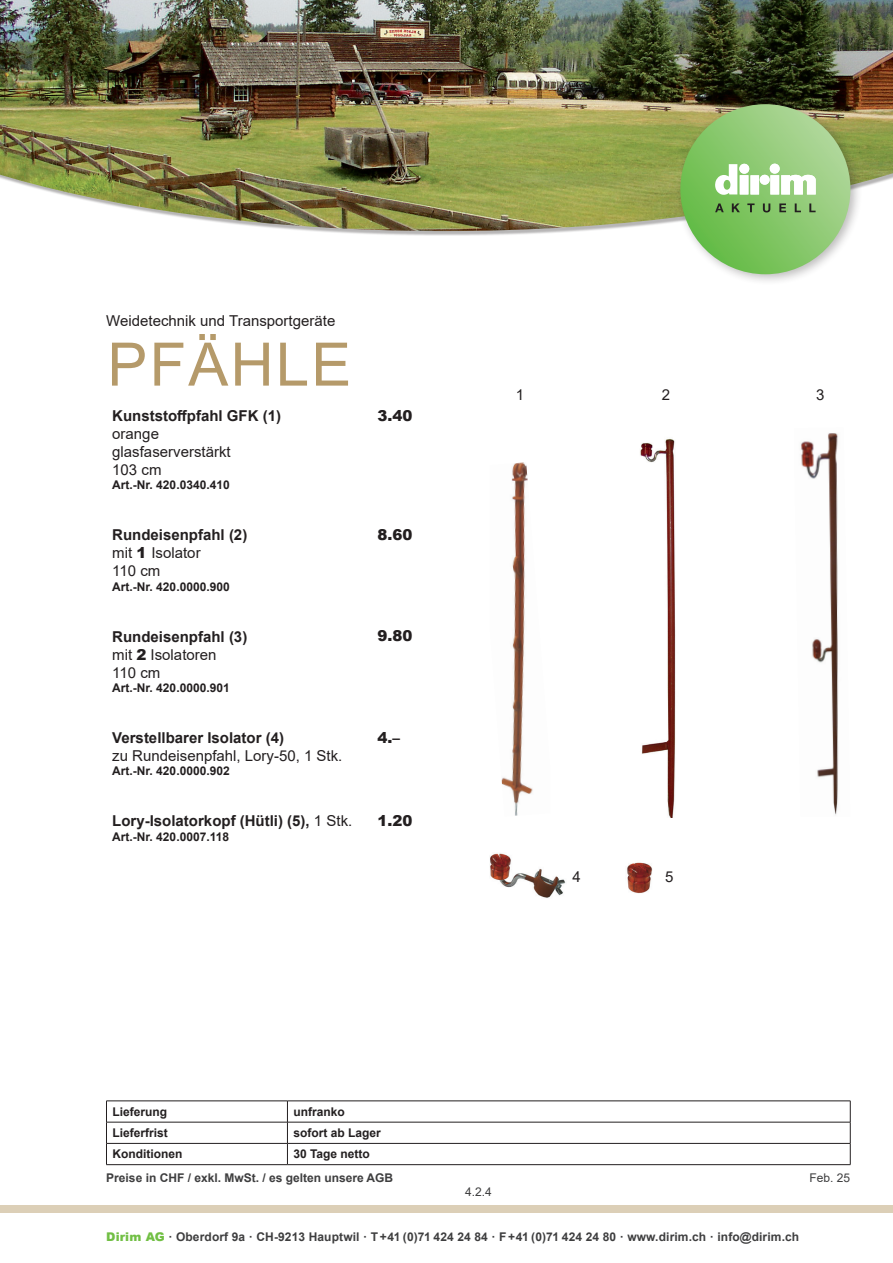
<style>
.page{position:relative;width:893px;height:1263px;background:#fff}
.page>*{position:absolute;margin:0;border:0;box-sizing:border-box;transform-origin:0 0}
.t1{font:60px "Arial";letter-spacing:.035em;color:#b59a6a}
.t2{font:15px/18px "Arial";color:#231f20}
.t3{font:700 15px/18px "Arial";color:#231f20}
.t4{font:900 15px "Arial";color:#231f20}
.t5{font:700 12px "Arial";color:#231f20}
.t6{font:700 12px "Arial";letter-spacing:.01em;color:#3e3e3f}
.t7{font:12px "Arial";color:#3e3e3f}
.s1{font-weight:400}
.s2{font-weight:900}
.s3{font-weight:700}
.s4{font-weight:900;color:#71bf44}
</style>
<div class="page">
<img style="left:0;top:0;width:893px;height:231px">
<div style="left:0;top:1205px;width:893px;height:8px;background:#dccfb7"></div>
<div style="left:674px;top:98px;width:188px;height:188px;background:#231f20;opacity:.3"></div>
<svg style="left:680px;top:104px;width:170px;height:170px;background:#89c86e"></svg>
<div style="left:750px;top:175px;width:9px;height:19px;background:#fff"></div>
<svg style="left:760px;top:164px;width:56px;height:30px"></svg>
<svg style="left:715px;top:164px;width:34px;height:31px"></svg>
<svg style="left:715px;top:203px;width:9px;height:9px"></svg>
<svg style="left:732px;top:203px;width:8px;height:9px"></svg>
<svg style="left:747px;top:203px;width:8px;height:9px"></svg>
<svg style="left:763px;top:203px;width:7px;height:9px"></svg>
<svg style="left:779px;top:203px;width:7px;height:9px"></svg>
<svg style="left:795px;top:203px;width:6px;height:9px"></svg>
<svg style="left:809px;top:203px;width:7px;height:9px"></svg>
<hr style="left:106px;top:1100px;width:181px;height:1px;background:#231f20">
<hr style="left:287px;top:1100px;width:563px;height:1px;background:#231f20">
<hr style="left:106px;top:1122px;width:181px;height:1px;background:#231f20">
<hr style="left:287px;top:1122px;width:563px;height:1px;background:#231f20">
<hr style="left:106px;top:1143px;width:181px;height:1px;background:#231f20">
<svg style="left:106px;top:1101px;width:1px;height:63px"></svg>
<hr style="left:287px;top:1143px;width:563px;height:1px;background:#231f20">
<svg style="left:287px;top:1101px;width:1px;height:63px"></svg>
<svg style="left:850px;top:1101px;width:1px;height:63px"></svg>
<hr style="left:106px;top:1164px;width:181px;height:1px;background:#231f20">
<hr style="left:287px;top:1164px;width:563px;height:1px;background:#231f20">
<img style="left:801px;top:433px;width:38px;height:382px">
<img style="left:640px;top:438px;width:36px;height:380px">
<img style="left:501px;top:462px;width:32px;height:354px">
<img style="left:490px;top:853px;width:76px;height:45px">
<img style="left:627px;top:862px;width:26px;height:31px">
<p class="t2" style="left:106px;top:311px;width:231px">Weidetechnik und Transportgeräte</p>
<h1 class="t1" style="left:107px;top:323px;width:245px">PFÄHLE</h1>
<p class="t3" style="left:112px;top:407px;width:170px">Kunststoffpfahl GFK (1)</p>
<p class="t2" style="left:112px;top:424px;width:120px">orange glasfaserverstärkt<br>103 cm</p>
<p class="t5" style="left:112px;top:477px;width:119px">Art.-Nr. 420.0340.410</p>
<p class="t3" style="left:112px;top:526px;width:137px">Rundeisenpfahl (2) <span class="s1">mit</span> <span class="s2">1</span> <span class="s1">Isolator<br>110 cm</span></p>
<p class="t5" style="left:112px;top:578px;width:119px">Art.-Nr. 420.0000.900</p>
<p class="t2" style="left:112px;top:627px;width:137px"><span class="s3">Rundeisenpfahl (3) </span>mit <span class="s2">2</span> Isolatoren<br>110 cm</p>
<p class="t5" style="left:112px;top:679px;width:119px">Art.-Nr. 420.0000.901</p>
<p class="t3" style="left:112px;top:729px;width:173px">Verstellbarer Isolator (4)</p>
<p class="t2" style="left:112px;top:747px;width:232px">zu Rundeisenpfahl, Lory-50, 1 Stk.</p>
<p class="t5" style="left:112px;top:763px;width:119px">Art.-Nr. 420.0000.902</p>
<p class="t3" style="left:112px;top:812px;width:242px">Lory-Isolatorkopf (Hütli) (5), <span class="s1">1 Stk.</span></p>
<p class="t5" style="left:112px;top:828px;width:118px">Art.-Nr. 420.0007.118</p>
<p class="t4" style="left:377px;top:404px;width:37px">3.40</p>
<p class="t4" style="left:377px;top:524px;width:37px">8.60</p>
<p class="t4" style="left:377px;top:625px;width:37px">9.80</p>
<p class="t4" style="left:377px;top:726px;width:24px">4.–</p>
<p class="t4" style="left:377px;top:810px;width:37px">1.20</p>
<p class="t2" style="left:516px;top:386px;width:10px">1</p>
<p class="t2" style="left:662px;top:386px;width:10px">2</p>
<p class="t2" style="left:816px;top:386px;width:10px">3</p>
<p class="t2" style="left:573px;top:867px;width:10px">4</p>
<p class="t2" style="left:665px;top:867px;width:10px">5</p>
<p class="t5" style="left:112px;top:1103px;width:56px">Lieferung</p>
<p class="t5" style="left:293px;top:1103px;width:53px">unfranko</p>
<p class="t5" style="left:112px;top:1124px;width:57px">Lieferfrist</p>
<p class="t5" style="left:293px;top:1124px;width:89px">sofort ab Lager</p>
<p class="t5" style="left:112px;top:1146px;width:71px">Konditionen</p>
<p class="t5" style="left:293px;top:1146px;width:78px">30 Tage netto</p>
<p class="t6" style="left:106px;top:1169px;width:288px">Preise in CHF / exkl. MwSt. / es gelten unsere AGB</p>
<p class="t7" style="left:809px;top:1170px;width:42px">Feb. 25</p>
<p class="t7" style="left:465px;top:1183px;width:28px">4.2.4</p>
<p class="t6" style="left:106px;top:1229px;width:694px"><span class="s4">Dirim AG</span> · Oberdorf 9a · CH-9213 Hauptwil · T +41 (0)71 424 24 84 · F +41 (0)71 424 24 80 · www.dirim.ch · info@dirim.ch</p>
</div>
